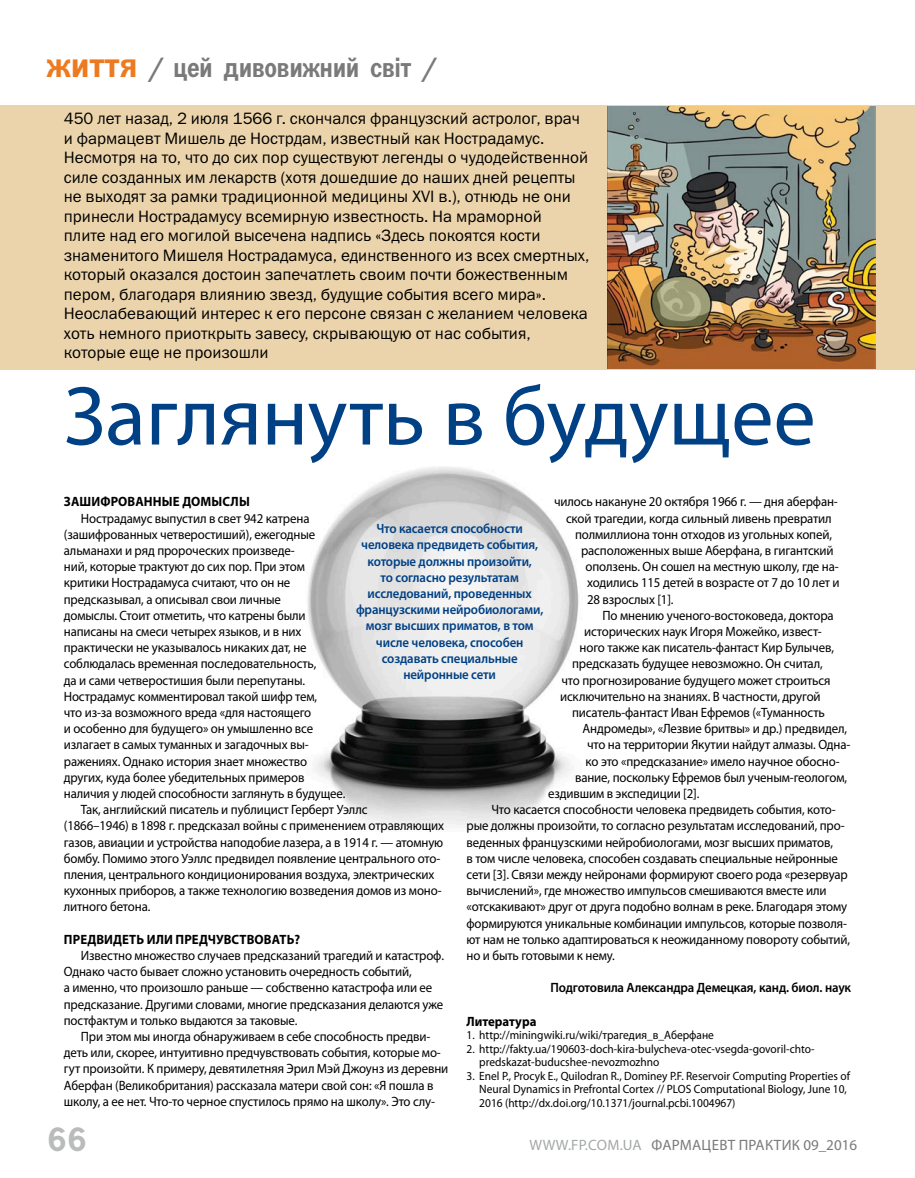
<style>
.page{position:relative;width:915px;height:1178px;background:#fff}
.page>*{position:absolute;margin:0;border:0;box-sizing:border-box;transform-origin:0 0}
.t1{font:84.15px "Myriad Pro";color:#004084}
.t2{font:700 34.5px "News Paper C";color:#babbbb}
.t3{font:700 28.5px "News Paper C";color:#7a7a7a}
.t4{font:16.5px/19.5px "Franklin Gothic Book ITC";color:#000}
.t5{font:15px "Myriad Pro";letter-spacing:.02em;color:#a5a8a8}
.t6{font:15px "Myriad Pro";letter-spacing:.02em;color:#7a7a7a}
.t7{font:13.5px/16.2px "Myriad Pro";letter-spacing:-.01em;color:#000;scale:.95 1}
.t8{font:600 13.5px/16.2px "Myriad Pro";letter-spacing:-.01em;color:#004084;text-align:center;scale:.95 1}
.t9{font:700 13.5px "Myriad Pro";letter-spacing:.01em;color:#000;scale:.95 1}
.t10{font:600 13.5px "Myriad Pro";letter-spacing:-.01em;color:#000;scale:.95 1}
.t11{font:12px/13.5px "Myriad Pro";color:#000;scale:.95 1}
.s1{font-size:36px;color:#ee7a1f}
.s2{color:#7a7a7a}
</style>
<div class="page">
<div style="left:0;top:105px;width:914px;height:265px;background:#ebd4ab"></div>
<img style="left:307px;top:467px;width:272px;height:359px">
<img style="left:607px;top:106px;width:268px;height:263px">
<h3 class="t3" style="left:47px;top:52px;width:389px"><span class="s1">життя</span> / цей дивовижний світ /</h3>
<p class="t4" style="left:64px;top:108px;width:526px">450 лет назад, 2 июля 1566 г. скончался французский астролог, врач и фармацевт М ишель де Н острдам, известный как Н острадамус.<br>Н есмотря на то, что до сих пор существуют легенды о чудодейственной силе созданных им лекарств (хотя дошедшие до наших дней рецепты не выходят за рамки традиционной медицины XVI в.), отнюдь не они принесли Нострадамусу всемирную известность. На мраморной<br>плите над его могилой высечена надпись «Здесь покоятся кости знаменитого М ишеля Нострадамуса, единственного из всех смертных, который оказался достоин запечатлеть своим почти божественным пером, благодаря влиянию звезд, будущие события всего мира».<br>Неослабевающий интерес к его персоне связан с желанием человека хоть немного приоткрыть завесу, скрывающую от нас события, которые еще не произошли</p>
<h1 class="t1" style="left:64px;top:364px;width:753px">Заглянуть в будущее</h1>
<p class="t7" style="left:554px;top:493px;width:300px">чилось накануне 20 октября 1966 г. — дня аберфан-</p>
<p class="t7" style="left:566px;top:510px;width:281px">ской трагедии, когда сильный ливень превратил</p>
<p class="t7" style="left:575px;top:526px;width:272px">полмиллиона тонн отходов из угольных копей,</p>
<p class="t7" style="left:581px;top:542px;width:267px">расположенных выше Аберфана, в гигантский</p>
<p class="t7" style="left:585px;top:558px;width:268px">оползень. Он сошел на местную школу, где на-</p>
<p class="t7" style="left:587px;top:574px;width:267px">ходились 115 детей в возрасте от 7 до 10 лет и</p>
<p class="t7" style="left:587px;top:591px;width:93px">28 взрослых [1].</p>
<p class="t7" style="left:602px;top:607px;width:245px">По мнению ученого-востоковеда, доктора</p>
<p class="t7" style="left:584px;top:623px;width:251px">исторических наук Игоря Можейко, извест-</p>
<p class="t7" style="left:579px;top:639px;width:269px">ного также как писатель-фантаст Кир Булычев,</p>
<p class="t7" style="left:572px;top:655px;width:265px">предсказать будущее невозможно. Он считал,</p>
<p class="t7" style="left:561px;top:672px;width:284px">что прогнозирование будущего может строиться</p>
<p class="t7" style="left:560px;top:688px;width:276px">исключительно на знаниях. В частности, другой</p>
<p class="t7" style="left:572px;top:704px;width:267px">писатель-фантаст Иван Ефремов («Туманность</p>
<p class="t7" style="left:582px;top:720px;width:280px">Андромеды», «Лезвие бритвы» и др.) предвидел,</p>
<p class="t7" style="left:587px;top:736px;width:279px">что на территории Якутии найдут алмазы. Одна-</p>
<p class="t7" style="left:585px;top:753px;width:269px">ко это «предсказание» имело научное обосно-</p>
<p class="t7" style="left:575px;top:769px;width:288px">вание, поскольку Ефремов был ученым-геологом,</p>
<p class="t7" style="left:548px;top:785px;width:161px">ездившим в экспедиции [2].</p>
<p class="t7" style="left:491px;top:801px;width:364px">Что касается способности человека предвидеть события, кото-</p>
<p class="t7" style="left:466px;top:817px;width:399px">рые должны произойти, то согласно результатам исследований, про-</p>
<p class="t7" style="left:466px;top:834px;width:387px">веденных французскими нейробиологами, мозг высших приматов,</p>
<p class="t7" style="left:466px;top:850px;width:392px">в том числе человека, способен создавать специальные нейронные</p>
<p class="t7" style="left:466px;top:866px;width:403px">сети [3]. Связи между нейронами формируют своего рода «резервуар</p>
<p class="t7" style="left:466px;top:882px;width:380px">вычислений», где множество импульсов смешиваются вместе или</p>
<p class="t7" style="left:466px;top:898px;width:402px">«отскакивают» друг от друга подобно волнам в реке. Благодаря этому</p>
<p class="t7" style="left:466px;top:915px;width:402px">формируются уникальные комбинации импульсов, которые позволя-</p>
<p class="t7" style="left:466px;top:931px;width:405px">ют нам не только адаптироваться к неожиданному повороту событий,</p>
<p class="t7" style="left:466px;top:947px;width:157px">но и быть готовыми к нему.</p>
<p class="t10" style="left:550px;top:979px;width:318px">Подготовила Александра Демецкая, канд. биол. наук</p>
<p class="t9" style="left:466px;top:1012px;width:75px">Литература</p>
<p class="t11" style="left:466px;top:1028px;width:262px">1. http://miningwiki.ru/wiki/трагедия_в_Аберфане</p>
<p class="t11" style="left:479px;top:1041px;width:354px;text-indent:-13px">2. http://fakty.ua/190603-doch-kira-bulycheva-otec-vsegda-govoril-chto&shy;predskazat-buducshee-nevozmozhno</p>
<p class="t11" style="left:479px;top:1068px;width:392px;text-indent:-13px">3. Enel Р., Procyk Е., Quilodran R., Dominey P.F. Reservoir Computing Properties of<br>Neural Dynamics in Prefrontal Cortex // PLOS Computational Biology, June 10,<br>2016 (http://dx.doi.org/10.1371/journal.pcbi.1004967)</p>
<p class="t9" style="left:64px;top:493px;width:197px">Зашифрованные домыслы</p>
<p class="t7" style="left:81px;top:510px;width:242px">Нострадамус выпустил в свет 942 катрена</p>
<p class="t7" style="left:64px;top:526px;width:266px">(зашифрованных четверостиший), ежегодные</p>
<p class="t7" style="left:64px;top:542px;width:244px">альманахи и ряд пророческих произведе-</p>
<p class="t7" style="left:64px;top:558px;width:255px">ний, которые трактуют до сих пор. При этом</p>
<p class="t7" style="left:64px;top:574px;width:240px">критики Нострадамуса считают, что он не</p>
<p class="t7" style="left:64px;top:591px;width:230px">предсказывал, а описывал свои личные</p>
<p class="t7" style="left:64px;top:607px;width:256px">домыслы. Стоит отметить, что катрены были</p>
<p class="t7" style="left:64px;top:623px;width:251px">написаны на смеси четырех языков, и в них</p>
<p class="t7" style="left:64px;top:639px;width:257px">практически не указывалось никаких дат, не</p>
<p class="t7" style="left:64px;top:655px;width:267px">соблюдалась временная последовательность,</p>
<p class="t7" style="left:64px;top:672px;width:255px">да и сами четверостишия были перепутаны.</p>
<p class="t7" style="left:64px;top:688px;width:268px">Нострадамус комментировал такой шифр тем,</p>
<p class="t7" style="left:64px;top:704px;width:262px">что из-за возможного вреда «для настоящего</p>
<p class="t7" style="left:64px;top:720px;width:264px">и особенно для будущего» он умышленно все</p>
<p class="t7" style="left:64px;top:736px;width:259px">излагает в самых туманных и загадочных вы-</p>
<p class="t7" style="left:64px;top:753px;width:257px">ражениях. Однако история знает множество</p>
<p class="t7" style="left:64px;top:769px;width:255px">других, куда более убедительных примеров</p>
<p class="t7" style="left:64px;top:785px;width:298px">наличия у людей способности заглянуть в будущее.</p>
<p class="t7" style="left:81px;top:801px;width:303px">Так, английский писатель и публицист Герберт Уэллс</p>
<p class="t7" style="left:64px;top:817px;width:401px">(1866–1946) в 1898 г. предсказал войны с применением отравляющих</p>
<p class="t7" style="left:64px;top:834px;width:401px">газов, авиации и устройства наподобие лазера, а в 1914 г. — атомную</p>
<p class="t7" style="left:64px;top:850px;width:397px">бомбу. Помимо этого Уэллс предвидел появление центрального ото-</p>
<p class="t7" style="left:64px;top:866px;width:391px">пления, центрального кондиционирования воздуха, электрических</p>
<p class="t7" style="left:64px;top:882px;width:399px">кухонных приборов, а также технологию возведения домов из моно-</p>
<p class="t7" style="left:64px;top:898px;width:93px">литного бетона.</p>
<p class="t9" style="left:64px;top:930px;width:250px">Предвидеть или предчувствовать?</p>
<p class="t7" style="left:64px;top:947px;width:401px;text-indent:17px">И звестно множество случаев предсказаний трагедий и катастроф.<br>Однако часто бывает сложно установить очередность событий,<br>а именно, что произошло раньше — собственно катастрофа или ее предсказание. Другими словами, многие предсказания делаются уже постфактум и только выдаются за таковые.</p>
<p class="t7" style="left:64px;top:1028px;width:406px;text-indent:17px">При этом мы иногда обнаруживаем в себе способность предви&shy;деть или, скорее, интуитивно предчувствовать события, которые мо&shy;гут произойти. К примеру, девятилетняя Эрил Мэй Джоунз из деревни Аберфан (Великобритания) рассказала матери свой сон: «Я пошла в школу, а ее нет. Что-то черное спустилось прямо на школу». Это слу-</p>
<p class="t8" style="left:356px;top:520px;width:199px">Что касается способности человека предвидеть события, которые должны произойти,<br>то согласно результатам исследований, проведенных французскими нейробиологами, мозг высших приматов, в том числе человека, способен создавать специальные нейронные сети</p>
<h2 class="t2" style="left:47px;top:1120px;width:42px">66</h2>
<p class="t5" style="left:529px;top:1135px;width:144px">www.fp.com.ua <span class="s2">Фарма</span></p>
<p class="t6" style="left:701px;top:1135px;width:157px">цевт Практик 09_2016</p>
</div>
